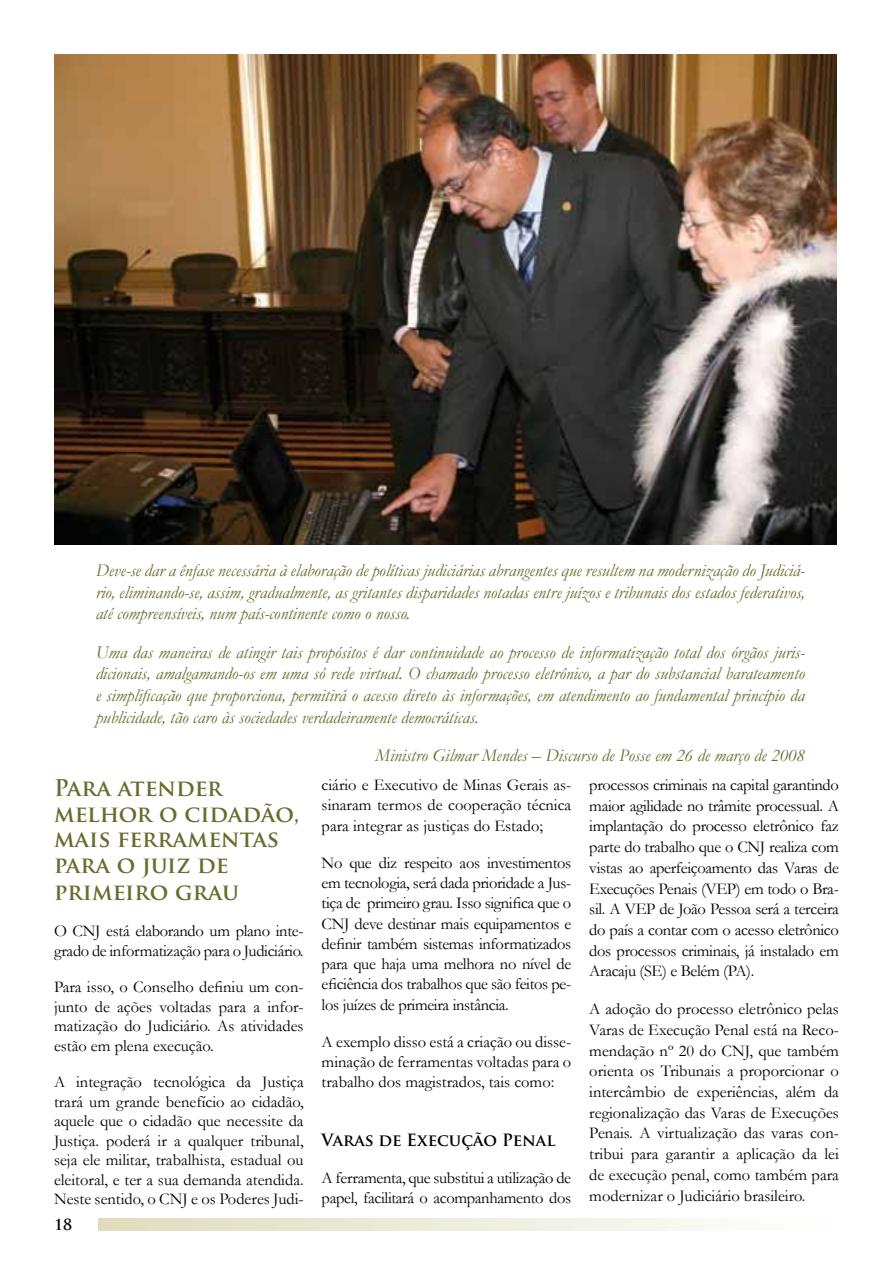
<style>
.page{position:relative;width:893px;height:1263px;background:#fff}
.page>*{position:absolute;margin:0;border:0;box-sizing:border-box;transform-origin:0 0}
.t1{font:700 22.5px/25.8px "Trajan Pro";color:#6a6b2d}
.t2{font:italic 18px/21.6px "Garamond";color:#6a6b2d;text-align:justify}
.t3{font:16.5px/20.7px "Garamond";color:#000;text-align:justify}
.t4{font:16.5px/19.5px "Garamond";letter-spacing:-.02em;color:#000}
.t5{font:700 16.5px "Trajan Pro";color:#000}
.t6{font:700 15px "Trajan Pro";color:#000}
</style>
<div class="page">
<svg style="left:99px;top:1218px;width:616px;height:12px;background:#ecead8"></svg>
<img style="left:54px;top:54px;width:782px;height:490px">
<p class="t2" style="left:96px;top:559px;width:711px">Deve-se dar a ênfase necessária à elaboração de políticas judiciárias abrangentes que resultem na modernização do Judiciá&shy;rio, eliminando-se, assim, gradualmente, as gritantes disparidades notadas entre juízos e tribunais dos estados federativos, até compreensíveis, num país-continente como o nosso.</p>
<p class="t2" style="left:96px;top:641px;width:711px">Uma das maneiras de atingir tais propósitos é dar continuidade ao processo de informatização total dos órgãos juris&shy;dicionais, amalgamando-os em uma só rede virtual. O chamado processo eletrônico, a par do substancial barateamento e simplificação que proporciona, permitirá o acesso direto às informações, em atendimento ao fundamental princípio da publicidade, tão caro às sociedades verdadeiramente democráticas.</p>
<p class="t2" style="left:375px;top:744px;width:431px">Ministro Gilmar Mendes – Discurso de Posse em 26 de março de 2008</p>
<h1 class="t1" style="left:54px;top:775px;width:247px">Para atender melhor o cidadão, mais ferramentas para o juiz de primeiro grau</h1>
<p class="t4" style="left:54px;top:921px;width:251px">O CNJ está elaborando um plano inte&shy;grado de informatização para o Judiciário.</p>
<p class="t3" style="left:54px;top:977px;width:251px;line-height:19.5px">Para isso, o Conselho definiu um con&shy;junto de ações voltadas para a infor&shy;matização do Judiciário. As atividades estão em plena execução.</p>
<p class="t3" style="left:54px;top:1072px;width:251px;line-height:19.5px">A integração tecnológica da Justiça trará um grande benefício ao cidadão, aquele que o cidadão que necessite da Justiça. poderá ir a qualquer tribunal, seja ele militar, trabalhista, estadual ou eleitoral, e ter a sua demanda atendida.<br>Neste sentido, o CNJ e os Poderes Judi-</p>
<p class="t6" style="left:54px;top:1215px;width:19px">18</p>
<p class="t3" style="left:322px;top:774px;width:251px;line-height:20.2px">ciário e Executivo de Minas Gerais as&shy;sinaram termos de cooperação técnica para integrar as justiças do Estado;</p>
<p class="t3" style="left:322px;top:852px;width:251px;line-height:20.2px">No que diz respeito aos investimentos em tecnologia, será dada prioridade a Jus&shy;tiça de primeiro grau. Isso significa que o CNJ deve destinar mais equipamentos e definir também sistemas informatizados para que haja uma melhora no nível de eficiência dos trabalhos que são feitos pe&shy;los juízes de primeira instância.</p>
<p class="t3" style="left:322px;top:1031px;width:251px;line-height:20.2px">A exemplo disso está a criação ou disse&shy;minação de ferramentas voltadas para o trabalho dos magistrados, tais como:</p>
<p class="t5" style="left:322px;top:1129px;width:235px">Varas de Execução Penal</p>
<p class="t4" style="left:322px;top:1167px;width:251px;line-height:20.2px">A ferramenta, que substitui a utilização de papel, facilitará o acompanhamento dos</p>
<p class="t3" style="left:589px;top:774px;width:251px">processos criminais na capital garantindo maior agilidade no trâmite processual. A implantação do processo eletrônico faz parte do trabalho que o CNJ realiza com vistas ao aperfeiçoamento das Varas de Execuções Penais (VEP) em todo o Bra&shy;sil. A VEP de João Pessoa será a terceira do país a contar com o acesso eletrônico dos processos criminais, já instalado em Aracaju (SE) e Belém (PA).</p>
<p class="t3" style="left:589px;top:998px;width:251px">A adoção do processo eletrônico pelas Varas de Execução Penal está na Reco&shy;mendação nº 20 do CNJ, que também orienta os Tribunais a proporcionar o intercâmbio de experiências, além da regionalização das Varas de Execuções Penais. A virtualização das varas con&shy;tribui para garantir a aplicação da lei de execução penal, como também para modernizar o Judiciário brasileiro.</p>
</div>
